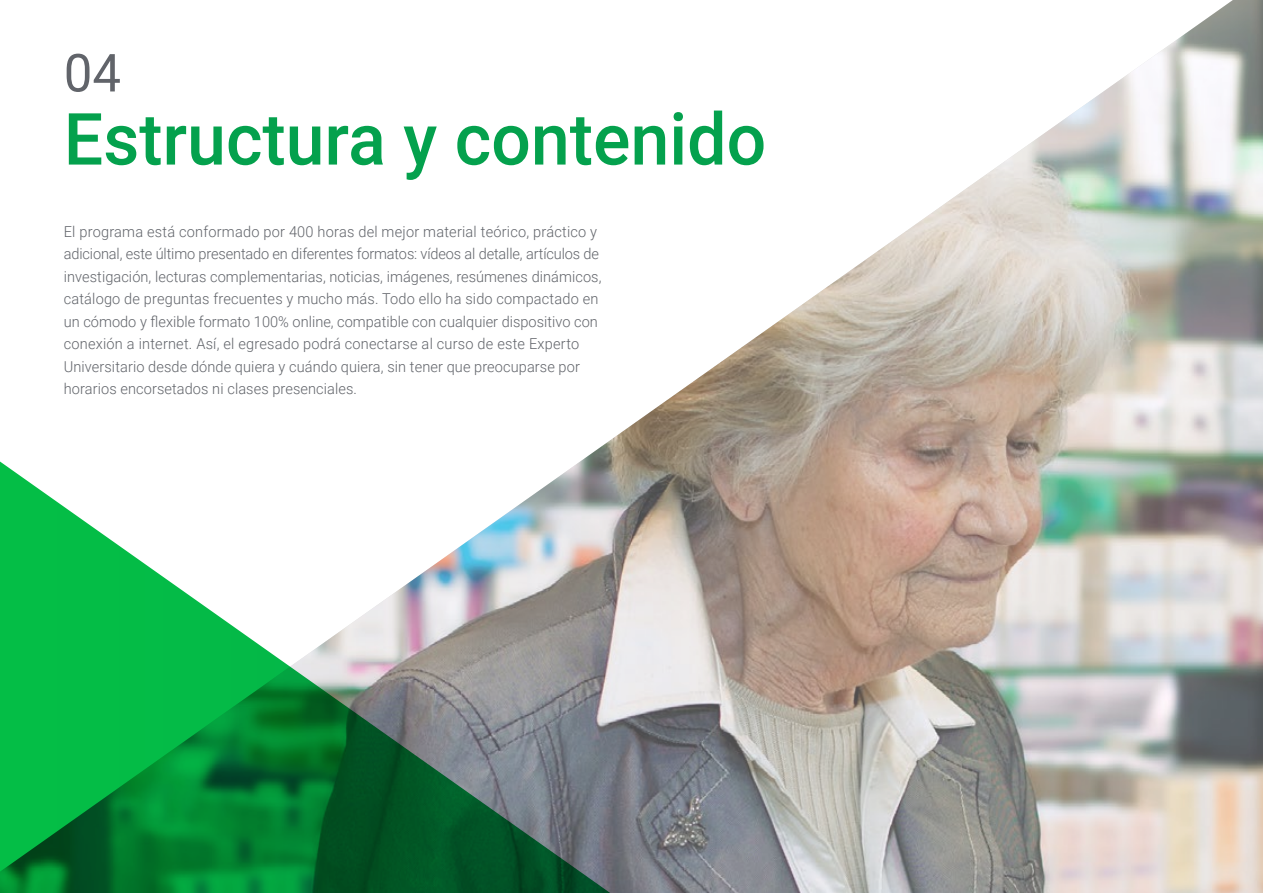
<style>
.page{position:relative;width:1263px;height:893px;background:#fff}
.page>*{position:absolute;margin:0;border:0;box-sizing:border-box;transform-origin:0 0}
.t1{font:500 72px "Roboto";color:#04a14d}
.t2{font:52.5px "Roboto";color:#61646a}
.t3{font:300 15px/22.5px "Roboto";letter-spacing:.005em;color:#61646a}
</style>
<div class="page">
<img style="left:602px;top:0;width:661px;height:893px">
<svg style="left:0;top:446px;width:640px;height:447px"></svg>
<h2 class="t2" style="left:64px;top:36px;width:59px">04</h2>
<h1 class="t1" style="left:64px;top:89px;width:704px">Estructura y contenido</h1>
<p class="t3" style="left:64px;top:219px;width:539px">El programa está conformado por 400 horas del mejor material teórico, práctico y adicional, este último presentado en diferentes formatos: vídeos al detalle, artículos de investigación, lecturas complementarias, noticias, imágenes, resúmenes dinámicos, catálogo de preguntas frecuentes y mucho más. Todo ello ha sido compactado en un cómodo y flexible formato 100% online, compatible con cualquier dispositivo con conexión a internet. Así, el egresado podrá conectarse al curso de este Experto Universitario desde dónde quiera y cuándo quiera, sin tener que preocuparse por horarios encorsetados ni clases presenciales.</p>
</div>
